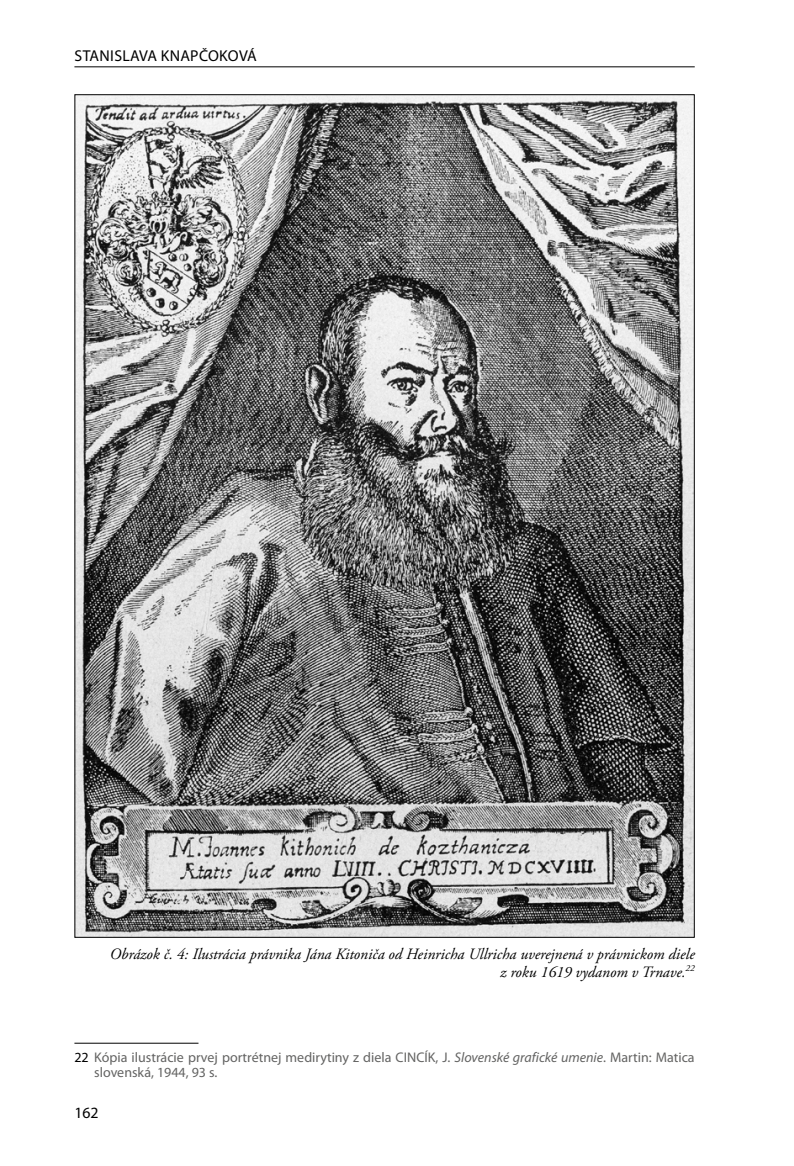
<style>
.page{position:relative;width:794px;height:1166px;background:#fff}
.page>*{position:absolute;margin:0;border:0;box-sizing:border-box;transform-origin:0 0}
.t1{font:italic 15.75px/17.5px "Adobe Garamond Pro";color:#000;text-align:right}
.t2{font:15.75px "Myriad Pro";letter-spacing:.01em;color:#000}
.t3{font:14px/14.9px "Myriad Pro";color:#636362}
.s1{color:#000}
.s2{font-style:italic}
</style>
<div class="page">
<hr style="left:74px;top:66px;width:620px;height:1px;background:#000">
<img style="left:76px;top:96px;width:616px;height:840px">
<hr style="left:74px;top:1043px;width:124px;height:1px;background:#000">
<p class="t2" style="left:75px;top:46px;width:18px">Stanislava</p>
<p class="t2" style="left:161px;top:46px;width:20px">Knapčoková</p>
<p class="t1" style="left:110px;top:946px;width:586px">Obrázok č. 4: Ilustrácia právnika Jána Kitoniča od Heinricha Ullricha uverejnená v právnickom diele z roku 1619 vydanom v Trnave.<sup>22</sup></p>
<p class="t3" style="left:94px;top:1049px;width:602px;text-indent:-20px"><span class="s1">22</span> Kópia ilustrácie prvej portrétnej medirytiny z diela CINCÍK, J. <span class="s2">Slovenské grafické umenie</span>. Martin: Matica slovenská, 1944, 93 s.</p>
<p class="t2" style="left:74px;top:1103px;width:26px">162</p>
</div>
